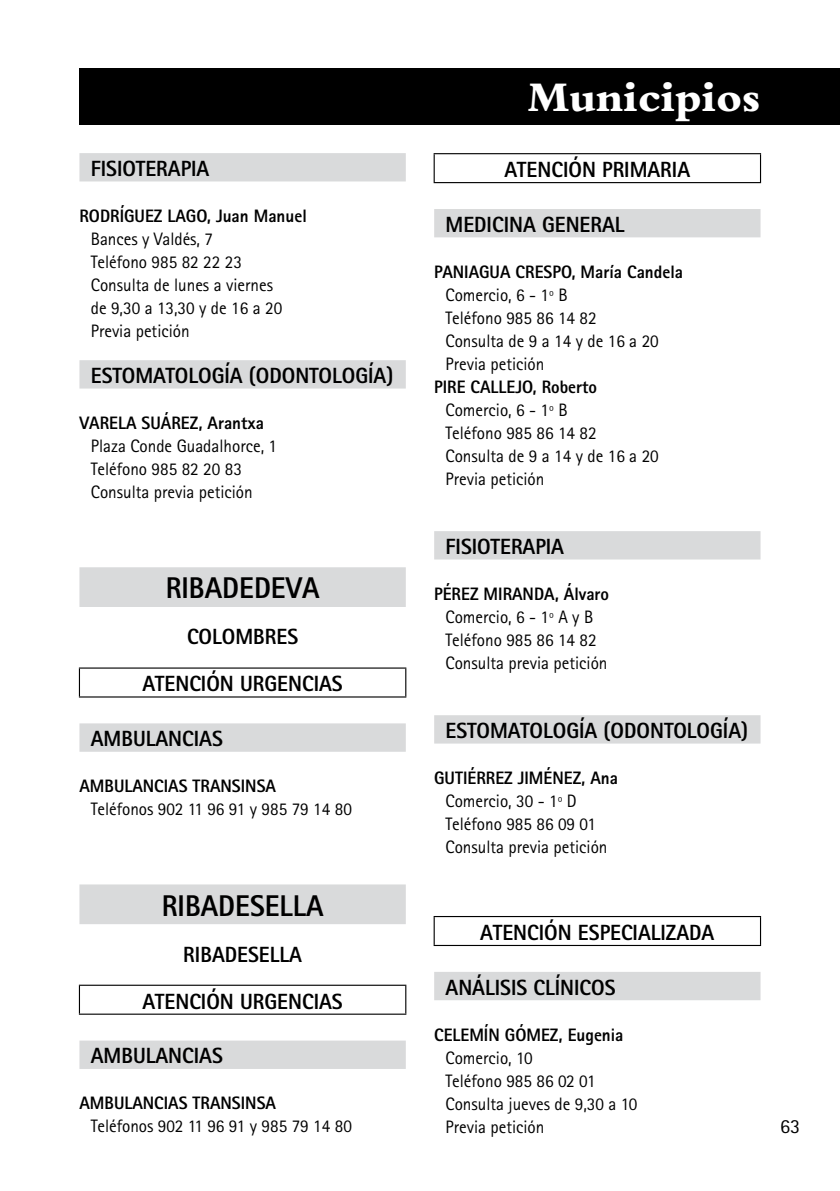
<style>
.page{position:relative;width:840px;height:1191px;background:#fff}
.page>*{position:absolute;margin:0;border:0;box-sizing:border-box;transform-origin:0 0}
.t1{font:800 44px "Bembo Std";color:#fff}
.t2{font:800 30px "Rotis Sans Serif";color:#000;scale:.95 1}
.t3{font:800 22px/46.8px "Rotis Sans Serif";color:#000;text-align:center;scale:.95 1}
.t4{font:20px "Rotis Sans Serif";color:#000}
.t5{font:18px/23px "Rotis Sans Serif";color:#000;scale:.95 1}
.t6{font:800 18px "Rotis Sans Serif";color:#000;scale:.95 1}
</style>
<div class="page">
<div style="left:79px;top:153px;width:326px;height:28px;background:#d9dadb"></div>
<div style="left:79px;top:360px;width:326px;height:28px;background:#d9dadb"></div>
<div style="left:79px;top:567px;width:326px;height:40px;background:#d9dadb"></div>
<div style="left:79px;top:723px;width:326px;height:28px;background:#d9dadb"></div>
<div style="left:79px;top:884px;width:326px;height:40px;background:#d9dadb"></div>
<div style="left:79px;top:1040px;width:326px;height:29px;background:#d9dadb"></div>
<hr style="left:79px;top:667px;width:327px;height:1px;background:#000">
<svg style="left:79px;top:668px;width:1px;height:28px"></svg>
<svg style="left:405px;top:668px;width:1px;height:28px"></svg>
<hr style="left:79px;top:696px;width:327px;height:1px;background:#000">
<hr style="left:79px;top:984px;width:327px;height:1px;background:#000">
<svg style="left:79px;top:985px;width:1px;height:28px"></svg>
<svg style="left:405px;top:985px;width:1px;height:28px"></svg>
<hr style="left:79px;top:1013px;width:327px;height:1px;background:#000">
<div style="left:434px;top:209px;width:326px;height:28px;background:#d9dadb"></div>
<div style="left:434px;top:531px;width:326px;height:28px;background:#d9dadb"></div>
<div style="left:434px;top:715px;width:326px;height:28px;background:#d9dadb"></div>
<div style="left:434px;top:972px;width:326px;height:28px;background:#d9dadb"></div>
<hr style="left:433px;top:153px;width:327px;height:1px;background:#000">
<svg style="left:433px;top:154px;width:1px;height:28px"></svg>
<hr style="left:433px;top:182px;width:327px;height:1px;background:#000">
<hr style="left:433px;top:916px;width:327px;height:1px;background:#000">
<svg style="left:433px;top:917px;width:1px;height:28px"></svg>
<hr style="left:433px;top:945px;width:327px;height:1px;background:#000">
<div style="left:79px;top:68px;width:760px;height:57px;background:#000"></div>
<p class="t3" style="left:91px;top:145px;width:126px">FISIOTERAPIA</p>
<p class="t6" style="left:79px;top:204px;width:241px">RODRÍGUEZ LAGO, Juan Manuel</p>
<p class="t5" style="left:91px;top:227px;width:203px">Bances y Valdés, 7<br>Teléfono 985 82 22 23<br>Consulta de lunes a viernes de 9,30 a 13,30 y de 16 a 20<br>Previa petición</p>
<p class="t3" style="left:91px;top:352px;width:320px">ESTOMATOLOGÍA (ODONTOLOGÍA)</p>
<p class="t6" style="left:79px;top:411px;width:196px">VARELA SUÁREZ, Arantxa</p>
<p class="t5" style="left:91px;top:434px;width:197px">Plaza Conde Guadalhorce, 1<br>Teléfono 985 82 20 83<br>Consulta previa petición</p>
<h2 class="t2" style="left:166px;top:569px;width:163px">RIBADEDEVA</h2>
<p class="t3" style="left:142px;top:613px;width:212px">COLOMBRES<br>ATENCIÓN URGENCIAS</p>
<p class="t3" style="left:91px;top:715px;width:140px">AMBULANCIAS</p>
<p class="t6" style="left:79px;top:774px;width:208px">AMBULANCIAS TRANSINSA</p>
<p class="t5" style="left:91px;top:797px;width:276px">Teléfonos 902 11 96 91 y 985 79 14 80</p>
<h2 class="t2" style="left:162px;top:886px;width:172px">RIBADESELLA</h2>
<p class="t3" style="left:142px;top:930px;width:212px">RIBADESELLA<br>ATENCIÓN URGENCIAS</p>
<p class="t3" style="left:91px;top:1032px;width:140px">AMBULANCIAS</p>
<p class="t6" style="left:79px;top:1091px;width:208px">AMBULANCIAS TRANSINSA</p>
<p class="t5" style="left:91px;top:1114px;width:276px">Teléfonos 902 11 96 91 y 985 79 14 80</p>
<h1 class="t1" style="left:527px;top:73px;width:234px">Municipios</h1>
<p class="t3" style="left:504px;top:146px;width:197px">ATENCIÓN PRIMARIA</p>
<p class="t3" style="left:445px;top:200px;width:190px">MEDICINA GENERAL</p>
<p class="t6" style="left:434px;top:260px;width:263px">PANIAGUA CRESPO, María Candela</p>
<p class="t5" style="left:445px;top:283px;width:226px">Comercio, 6 - 1º B<br>Teléfono 985 86 14 82<br>Consulta de 9 a 14 y de 16 a 20<br>Previa petición</p>
<p class="t6" style="left:434px;top:375px;width:173px">PIRE CALLEJO, Roberto</p>
<p class="t5" style="left:445px;top:398px;width:226px">Comercio, 6 - 1º B<br>Teléfono 985 86 14 82<br>Consulta de 9 a 14 y de 16 a 20<br>Previa petición</p>
<p class="t3" style="left:445px;top:522px;width:126px">FISIOTERAPIA</p>
<p class="t6" style="left:434px;top:582px;width:186px">PÉREZ MIRANDA, Álvaro</p>
<p class="t5" style="left:445px;top:605px;width:172px">Comercio, 6 - 1º A y B<br>Teléfono 985 86 14 82<br>Consulta previa petición</p>
<p class="t3" style="left:445px;top:706px;width:320px">ESTOMATOLOGÍA (ODONTOLOGÍA)</p>
<p class="t6" style="left:434px;top:766px;width:195px">GUTIÉRREZ JIMÉNEZ, Ana</p>
<p class="t5" style="left:445px;top:789px;width:172px">Comercio, 30 - 1º D<br>Teléfono 985 86 09 01<br>Consulta previa petición</p>
<p class="t3" style="left:480px;top:908px;width:248px">ATENCIÓN ESPECIALIZADA</p>
<p class="t3" style="left:445px;top:963px;width:180px">ANÁLISIS CLÍNICOS</p>
<p class="t6" style="left:434px;top:1023px;width:201px">CELEMÍN GÓMEZ, Eugenia</p>
<p class="t5" style="left:445px;top:1045px;width:203px">Comercio, 10<br>Teléfono 985 86 02 01<br>Consulta jueves de 9,30 a 10<br>Previa petición</p>
<p class="t4" style="left:779px;top:1114px;width:21px">63</p>
</div>
